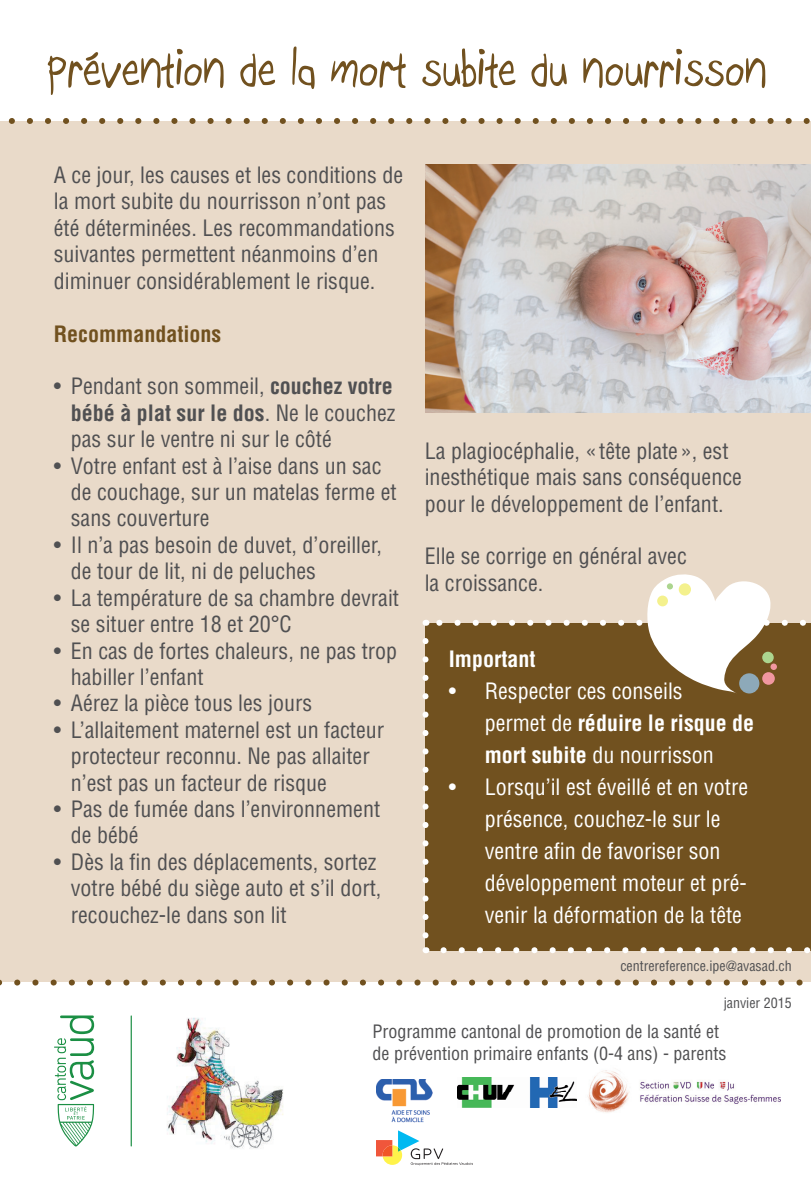
<style>
.page{position:relative;width:811px;height:1180px;background:#fff}
.page>*{position:absolute;margin:0;border:0;box-sizing:border-box;transform-origin:0 0}
.t1{font:54px "Boopee";color:#71511f}
.t2{font:condensed 22px/26.4px "Helvetica";color:#505052}
.t3{font:condensed 22px/32px "Helvetica";color:#fff}
.t4{font:700 condensed 22px "Helvetica";color:#71511f}
.t5{font:700 condensed 22px "Helvetica";color:#fff}
.t6{font:condensed 18px/21.6px "Helvetica";color:#505052}
.t7{font:condensed 14px "Helvetica";color:#505052}
.s1{font-weight:700}
</style>
<div class="page">
<div style="left:0;top:0;width:811px;height:1123px;background:#e9dac9"></div>
<div style="left:0;top:982px;width:811px;height:197px;background:#fff"></div>
<svg style="left:0;top:979px;width:799px;height:6px"></svg>
<svg style="left:54px;top:1015px;width:40px;height:131px"></svg>
<hr style="left:131px;top:1015px;width:1px;height:131px;background:#1b8f44">
<div style="left:425px;top:622px;width:386px;height:328px;background:#71511f"></div>
<svg style="left:422px;top:641px;width:6px;height:298px"></svg>
<svg style="left:443px;top:947px;width:368px;height:6px"></svg>
<svg style="left:434px;top:574px;width:369px;height:119px"></svg>
<div style="left:657px;top:595px;width:11px;height:11px;background:#f4f18d;border-radius:50%"></div>
<div style="left:0;top:0;width:811px;height:121px;background:#fff"></div>
<svg style="left:12px;top:118px;width:798px;height:6px"></svg>
<img style="left:425px;top:164px;width:386px;height:248px">
<img style="left:167px;top:1018px;width:117px;height:131px">
<img style="left:457px;top:1077px;width:119px;height:30px">
<img style="left:376px;top:1079px;width:56px;height:43px">
<img style="left:587px;top:1070px;width:194px;height:43px">
<svg style="left:376px;top:1130px;width:97px;height:35px"></svg>
<h1 class="t1" style="left:47px;top:39px;width:721px">Prévention de la mort subite du nourrisson</h1>
<p class="t2" style="left:54px;top:162px;width:351px">A ce jour, les causes et les conditions de la mort subite du nourrisson n’ont pas été déterminées. Les recommandations suivantes permettent néanmoins d’en diminuer considérablement le risque.</p>
<p class="t4" style="left:54px;top:320px;width:169px">Recommandations</p>
<p class="t2" style="left:71px;top:373px;width:326px;text-align:justify;text-indent:-17px">• Pendant son sommeil, <span class="s1">couchez votre bébé à plat sur le dos</span>. Ne le couchez pas sur le ventre ni sur le côté</p>
<p class="t2" style="left:71px;top:452px;width:327px;text-indent:-17px">• Votre enfant est à l’aise dans un sac de couchage, sur un matelas ferme et sans couverture</p>
<p class="t2" style="left:71px;top:531px;width:313px;text-indent:-17px">• Il n’a pas besoin de duvet, d’oreiller, de tour de lit, ni de peluches</p>
<p class="t2" style="left:71px;top:584px;width:330px;text-indent:-17px">• La température de sa chambre devrait se situer entre 18 et 20°C</p>
<p class="t2" style="left:71px;top:637px;width:328px;text-indent:-17px">• En cas de fortes chaleurs, ne pas trop habiller l’enfant</p>
<p class="t2" style="left:54px;top:690px;width:260px">• Aérez la pièce tous les jours</p>
<p class="t2" style="left:71px;top:716px;width:315px;text-indent:-17px">• L’allaitement maternel est un facteur protecteur reconnu. Ne pas allaiter n’est pas un facteur de risque</p>
<p class="t2" style="left:71px;top:795px;width:311px;text-indent:-17px">• Pas de fumée dans l’environnement de bébé</p>
<p class="t2" style="left:71px;top:848px;width:312px;text-indent:-17px">• Dès la fin des déplacements, sortez votre bébé du siège auto et s’il dort, recouchez-le dans son lit</p>
<p class="t2" style="left:425px;top:437px;width:319px">La plagiocéphalie, « tête plate », est inesthétique mais sans conséquence pour le développement de l’enfant.</p>
<p class="t2" style="left:425px;top:543px;width:263px">Elle se corrige en général avec la croissance.</p>
<p class="t5" style="left:449px;top:645px;width:88px">Important</p>
<p class="t3" style="left:485px;top:675px;width:271px;text-indent:-36px">• Respecter ces conseils<br>permet de <span class="s1">réduire le risque de mort subite</span> du nourrisson</p>
<p class="t3" style="left:485px;top:771px;width:265px;text-indent:-36px">• Lorsqu’il est éveillé et en votre présence, couchez-le sur le ventre afin de favoriser son développement moteur et pré&shy;venir la déformation de la tête</p>
<p class="t7" style="left:620px;top:957px;width:173px">centrereference.ipe@avasad.ch</p>
<p class="t7" style="left:724px;top:994px;width:70px">janvier 2015</p>
<p class="t6" style="left:372px;top:1020px;width:355px">Programme cantonal de promotion de la santé et de prévention primaire enfants (0-4 ans) - parents</p>
</div>
